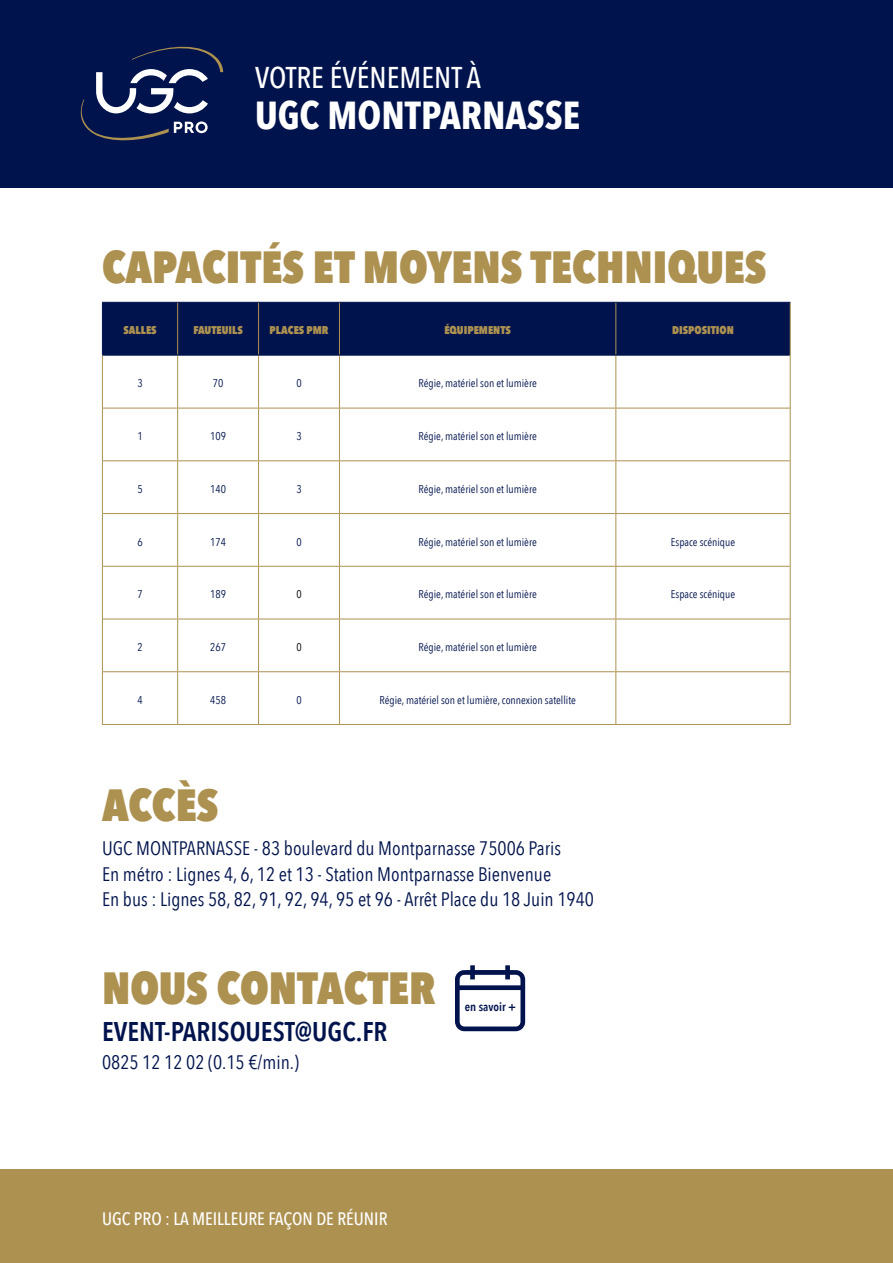
<style>
.page{position:relative;width:893px;height:1263px;background:#fff}
.page>*{position:absolute;margin:0;border:0;box-sizing:border-box;transform-origin:0 0}
.t1{font:800 45px "Avenir Next Condensed";color:#ad9150}
.t2{font:700 39px "Avenir Next Condensed";color:#fff}
.t3{font:500 30px "Avenir Next Condensed";color:#fff}
.t4{font:600 27px "Avenir Next Condensed";color:#00134d}
.t5{font:19.5px/25.5px "Avenir Next Condensed";color:#00134d}
.t6{font:500 18px "Avenir Next Condensed";color:#fff}
.t7{font:600 12px "Avenir Next Condensed";color:#00134d}
.t8{font:11.25px "Avenir Next Condensed";color:#00134d}
.t9{font:800 11.25px "Avenir Next Condensed";color:#ad9150}
.t10{font:11.25px "Avenir Next Condensed";color:#000}
</style>
<div class="page">
<div style="left:0;top:0;width:893px;height:187px;background:#00134d"></div>
<div style="left:0;top:1169px;width:893px;height:94px;background:#ad9150"></div>
<svg style="left:81px;top:46px;width:142px;height:95px"></svg>
<div style="left:103px;top:303px;width:687px;height:51px;background:#00134d"></div>
<hr style="left:177px;top:356px;width:1px;height:52px;background:#ad9150">
<hr style="left:258px;top:356px;width:1px;height:52px;background:#ad9150">
<hr style="left:339px;top:356px;width:1px;height:52px;background:#ad9150">
<hr style="left:615px;top:356px;width:1px;height:52px;background:#ad9150">
<hr style="left:103px;top:408px;width:75px;height:1px;background:#ad9150">
<hr style="left:178px;top:408px;width:81px;height:1px;background:#ad9150">
<hr style="left:177px;top:408px;width:1px;height:52px;background:#ad9150">
<hr style="left:259px;top:408px;width:80px;height:1px;background:#ad9150">
<hr style="left:258px;top:408px;width:1px;height:52px;background:#ad9150">
<hr style="left:339px;top:408px;width:277px;height:1px;background:#ad9150">
<hr style="left:339px;top:408px;width:1px;height:52px;background:#ad9150">
<hr style="left:616px;top:408px;width:174px;height:1px;background:#ad9150">
<hr style="left:615px;top:408px;width:1px;height:52px;background:#ad9150">
<hr style="left:103px;top:460px;width:75px;height:1px;background:#ad9150">
<hr style="left:178px;top:460px;width:81px;height:1px;background:#ad9150">
<hr style="left:177px;top:461px;width:1px;height:52px;background:#ad9150">
<hr style="left:259px;top:460px;width:80px;height:1px;background:#ad9150">
<hr style="left:258px;top:461px;width:1px;height:52px;background:#ad9150">
<hr style="left:339px;top:460px;width:277px;height:1px;background:#ad9150">
<hr style="left:339px;top:461px;width:1px;height:52px;background:#ad9150">
<hr style="left:616px;top:460px;width:174px;height:1px;background:#ad9150">
<hr style="left:615px;top:461px;width:1px;height:52px;background:#ad9150">
<hr style="left:103px;top:513px;width:75px;height:1px;background:#ad9150">
<hr style="left:178px;top:513px;width:81px;height:1px;background:#ad9150">
<hr style="left:177px;top:514px;width:1px;height:52px;background:#ad9150">
<hr style="left:259px;top:513px;width:80px;height:1px;background:#ad9150">
<hr style="left:258px;top:514px;width:1px;height:52px;background:#ad9150">
<hr style="left:339px;top:513px;width:277px;height:1px;background:#ad9150">
<hr style="left:339px;top:514px;width:1px;height:52px;background:#ad9150">
<hr style="left:616px;top:513px;width:174px;height:1px;background:#ad9150">
<hr style="left:615px;top:514px;width:1px;height:52px;background:#ad9150">
<hr style="left:103px;top:566px;width:75px;height:1px;background:#ad9150">
<hr style="left:178px;top:566px;width:81px;height:1px;background:#ad9150">
<hr style="left:177px;top:567px;width:1px;height:52px;background:#ad9150">
<hr style="left:259px;top:566px;width:80px;height:1px;background:#ad9150">
<hr style="left:258px;top:567px;width:1px;height:52px;background:#ad9150">
<hr style="left:339px;top:566px;width:277px;height:1px;background:#ad9150">
<hr style="left:339px;top:567px;width:1px;height:52px;background:#ad9150">
<hr style="left:616px;top:566px;width:174px;height:1px;background:#ad9150">
<hr style="left:615px;top:567px;width:1px;height:52px;background:#ad9150">
<hr style="left:103px;top:619px;width:75px;height:1px;background:#ad9150">
<hr style="left:178px;top:619px;width:81px;height:1px;background:#ad9150">
<hr style="left:177px;top:619px;width:1px;height:52px;background:#ad9150">
<hr style="left:259px;top:619px;width:80px;height:1px;background:#ad9150">
<hr style="left:258px;top:619px;width:1px;height:52px;background:#ad9150">
<hr style="left:339px;top:619px;width:277px;height:1px;background:#ad9150">
<hr style="left:339px;top:619px;width:1px;height:52px;background:#ad9150">
<hr style="left:616px;top:619px;width:174px;height:1px;background:#ad9150">
<hr style="left:615px;top:619px;width:1px;height:52px;background:#ad9150">
<hr style="left:103px;top:671px;width:75px;height:1px;background:#ad9150">
<hr style="left:178px;top:671px;width:81px;height:1px;background:#ad9150">
<hr style="left:177px;top:672px;width:1px;height:52px;background:#ad9150">
<hr style="left:259px;top:671px;width:80px;height:1px;background:#ad9150">
<hr style="left:258px;top:672px;width:1px;height:52px;background:#ad9150">
<hr style="left:339px;top:671px;width:277px;height:1px;background:#ad9150">
<hr style="left:339px;top:672px;width:1px;height:52px;background:#ad9150">
<hr style="left:616px;top:671px;width:174px;height:1px;background:#ad9150">
<hr style="left:615px;top:672px;width:1px;height:52px;background:#ad9150">
<hr style="left:102px;top:724px;width:76px;height:1px;background:#ad9150">
<hr style="left:178px;top:724px;width:81px;height:1px;background:#ad9150">
<hr style="left:259px;top:724px;width:80px;height:1px;background:#ad9150">
<hr style="left:339px;top:724px;width:277px;height:1px;background:#ad9150">
<hr style="left:616px;top:724px;width:175px;height:1px;background:#ad9150">
<hr style="left:102px;top:354px;width:76px;height:2px;background:#00134d">
<hr style="left:178px;top:354px;width:81px;height:2px;background:#00134d">
<hr style="left:259px;top:354px;width:80px;height:2px;background:#00134d">
<hr style="left:339px;top:354px;width:277px;height:2px;background:#00134d">
<hr style="left:616px;top:354px;width:174px;height:2px;background:#00134d">
<hr style="left:177px;top:303px;width:1px;height:51px;background:#ad9150">
<hr style="left:258px;top:303px;width:1px;height:51px;background:#ad9150">
<hr style="left:339px;top:303px;width:1px;height:51px;background:#ad9150">
<hr style="left:615px;top:303px;width:1px;height:51px;background:#ad9150">
<hr style="left:102px;top:302px;width:76px;height:1px;background:#00134d">
<hr style="left:102px;top:303px;width:1px;height:51px;background:#00134d">
<hr style="left:178px;top:302px;width:81px;height:1px;background:#00134d">
<hr style="left:259px;top:302px;width:80px;height:1px;background:#00134d">
<hr style="left:339px;top:302px;width:277px;height:1px;background:#00134d">
<hr style="left:616px;top:302px;width:175px;height:1px;background:#00134d">
<hr style="left:790px;top:303px;width:1px;height:52px;background:#ad9150">
<hr style="left:102px;top:356px;width:1px;height:52px;background:#ad9150">
<hr style="left:790px;top:355px;width:1px;height:53px;background:#ad9150">
<hr style="left:102px;top:408px;width:1px;height:53px;background:#ad9150">
<hr style="left:790px;top:408px;width:1px;height:53px;background:#ad9150">
<hr style="left:102px;top:461px;width:1px;height:52px;background:#ad9150">
<hr style="left:790px;top:461px;width:1px;height:52px;background:#ad9150">
<hr style="left:102px;top:513px;width:1px;height:53px;background:#ad9150">
<hr style="left:790px;top:513px;width:1px;height:53px;background:#ad9150">
<hr style="left:102px;top:566px;width:1px;height:53px;background:#ad9150">
<hr style="left:790px;top:566px;width:1px;height:53px;background:#ad9150">
<hr style="left:102px;top:619px;width:1px;height:53px;background:#ad9150">
<hr style="left:790px;top:619px;width:1px;height:53px;background:#ad9150">
<hr style="left:102px;top:672px;width:1px;height:52px;background:#ad9150">
<hr style="left:790px;top:672px;width:1px;height:52px;background:#ad9150">
<svg style="left:455px;top:965px;width:70px;height:66px"></svg>
<h3 class="t3" style="left:255px;top:60px;width:228px">VOTRE ÉVÉNEMENT À</h3>
<h2 class="t2" style="left:255px;top:91px;width:327px">UGC MONTPARNASSE</h2>
<h1 class="t1" style="left:102px;top:239px;width:666px">CAPACITÉS ET MOYENS TECHNIQUES</h1>
<p class="t9" style="left:123px;top:323px;width:35px">SALLES</p>
<p class="t9" style="left:193px;top:323px;width:51px">FAUTEUILS</p>
<p class="t9" style="left:269px;top:323px;width:60px">PLACES PMR</p>
<p class="t9" style="left:444px;top:323px;width:68px">ÉQUIPEMENTS</p>
<p class="t9" style="left:672px;top:323px;width:63px">DISPOSITION</p>
<p class="t8" style="left:137px;top:374px;width:7px">3</p>
<p class="t8" style="left:213px;top:374px;width:12px">70</p>
<p class="t8" style="left:296px;top:374px;width:7px">0</p>
<p class="t8" style="left:418px;top:374px;width:120px">Régie, matériel son et lumière</p>
<p class="t8" style="left:137px;top:426px;width:7px">1</p>
<p class="t8" style="left:210px;top:426px;width:17px">109</p>
<p class="t8" style="left:296px;top:426px;width:7px">3</p>
<p class="t8" style="left:418px;top:426px;width:120px">Régie, matériel son et lumière</p>
<p class="t8" style="left:137px;top:479px;width:7px">5</p>
<p class="t8" style="left:210px;top:479px;width:17px">140</p>
<p class="t8" style="left:296px;top:479px;width:7px">3</p>
<p class="t8" style="left:418px;top:479px;width:120px">Régie, matériel son et lumière</p>
<p class="t8" style="left:137px;top:532px;width:7px">6</p>
<p class="t8" style="left:210px;top:532px;width:17px">174</p>
<p class="t8" style="left:296px;top:532px;width:7px">0</p>
<p class="t8" style="left:418px;top:532px;width:120px">Régie, matériel son et lumière</p>
<p class="t8" style="left:671px;top:532px;width:66px">Espace scénique</p>
<p class="t8" style="left:137px;top:585px;width:7px">7</p>
<p class="t8" style="left:210px;top:585px;width:17px">189</p>
<p class="t10" style="left:296px;top:585px;width:7px">0</p>
<p class="t8" style="left:418px;top:585px;width:120px">Régie, matériel son et lumière</p>
<p class="t8" style="left:671px;top:585px;width:66px">Espace scénique</p>
<p class="t8" style="left:137px;top:637px;width:7px">2</p>
<p class="t8" style="left:210px;top:637px;width:17px">267</p>
<p class="t10" style="left:296px;top:637px;width:7px">0</p>
<p class="t8" style="left:418px;top:637px;width:120px">Régie, matériel son et lumière</p>
<p class="t8" style="left:137px;top:690px;width:7px">4</p>
<p class="t8" style="left:210px;top:690px;width:17px">458</p>
<p class="t8" style="left:296px;top:690px;width:7px">0</p>
<p class="t8" style="left:379px;top:690px;width:198px">Régie, matériel son et lumière, connexion satellite</p>
<h1 class="t1" style="left:102px;top:777px;width:118px">ACCÈS</h1>
<h3 class="t5" style="left:102px;top:834px;width:493px">UGC MONTPARNASSE - 83 boulevard du Montparnasse 75006 Paris<br>En métro : Lignes 4, 6, 12 et 13 - Station Montparnasse Bienvenue<br>En bus : Lignes 58, 82, 91, 92, 94, 95 et 96 - Arrêt Place du 18 Juin 1940</h3>
<h1 class="t1" style="left:102px;top:960px;width:335px">NOUS CONTACTER</h1>
<h3 class="t4" style="left:102px;top:1008px;width:287px">EVENT-PARISOUEST@UGC.FR</h3>
<h3 class="t5" style="left:102px;top:1049px;width:198px">0825 12 12 02 (0.15 €/min.)</h3>
<p class="t7" style="left:465px;top:997px;width:53px">en savoir +</p>
<h3 class="t6" style="left:102px;top:1208px;width:287px">UGC PRO : LA MEILLEURE FAÇON DE RÉUNIR</h3>
</div>
